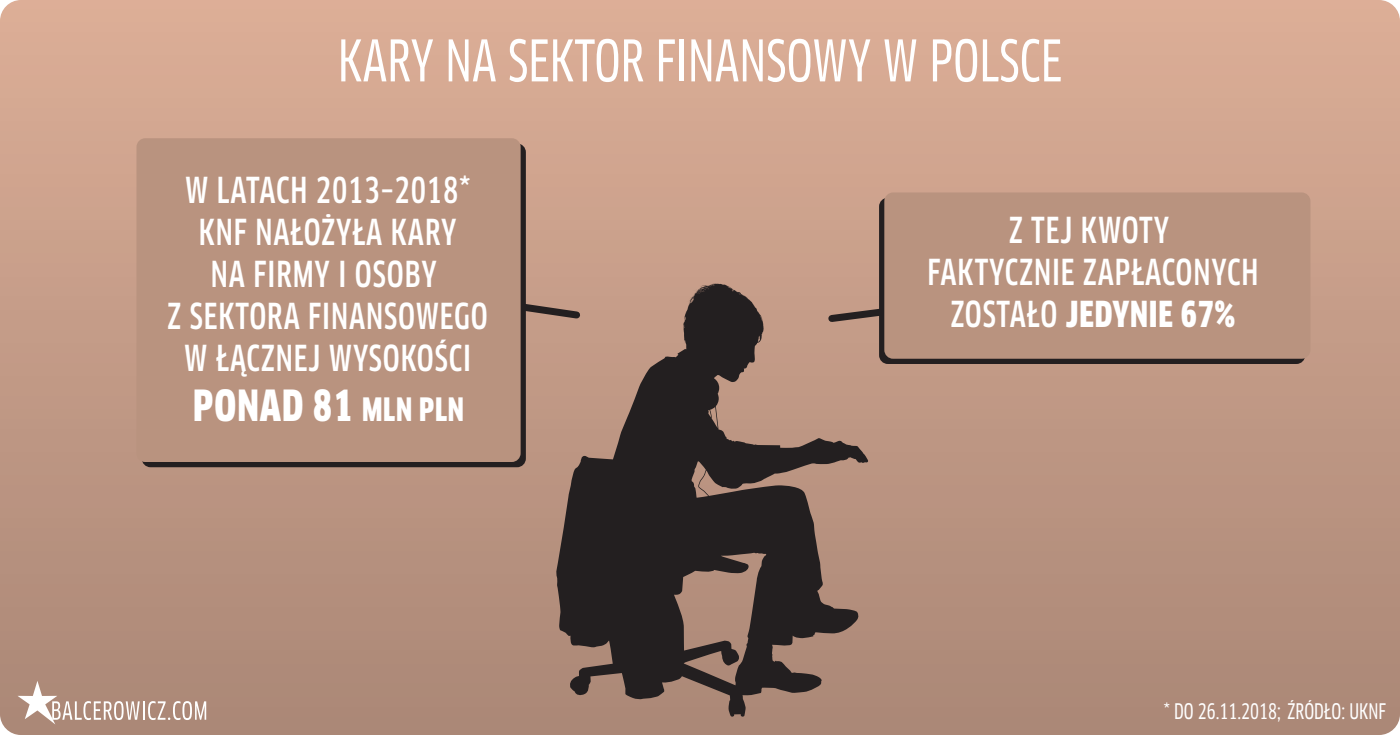
<style>
.page{position:relative;width:1400px;height:735px;background:#fff}
.page>*{position:absolute;margin:0;border:0;box-sizing:border-box;transform-origin:0 0}
.t1{font:56px "Clan Pro Cond News";color:#fff}
.t2{font:900 condensed 42px "Clan Pro";letter-spacing:.025em;color:#fff}
.t3{font:500 condensed 35px/42px "Clan Pro";letter-spacing:.025em;color:#fff;text-align:center}
.t4{font:21px "Clan Pro Cond News";color:#fff}
.s1{font-size:31.5px}
.s2{font-weight:900}
</style>
<div class="page">
<div style="left:0;top:0;width:1400px;height:735px;background:linear-gradient(to bottom,#dcae97,#aa8776)"></div>
<svg style="left:556px;top:283px;width:313px;height:434px;background:#715b52"></svg>
<svg style="left:18px;top:681px;width:188px;height:43px;background:#bb9e90"></svg>
<div style="left:142px;top:144px;width:384px;height:323px;background:#231f20;border-radius:9px"></div>
<svg style="left:525px;top:298px;width:60px;height:25px"></svg>
<div style="left:136px;top:138px;width:385px;height:324px;background:#b9937f;border-radius:9px"></div>
<div style="left:879px;top:198px;width:426px;height:166px;background:#231f20;border-radius:9px"></div>
<svg style="left:824px;top:304px;width:56px;height:22px"></svg>
<div style="left:884px;top:192px;width:426px;height:167px;background:#b9937f;border-radius:9px"></div>
<h1 class="t1" style="left:338px;top:28px;width:726px">KARY NA SEKTOR FINANSOWY W POLSCE</h1>
<p class="t3" style="left:168px;top:169px;width:322px">W LATACH 2013–2018*<br>KNF NAŁOŻYŁA KARY<br>NA FIRMY I OSOBY<br>Z SEKTORA FINANSOWEGO<br>W ŁĄCZNEJ WYSOKOŚCI</p>
<p class="t2" style="left:193px;top:382px;width:272px">PONAD 81 <span class="s1">MLN PLN</span></p>
<p class="t3" style="left:928px;top:209px;width:332px">Z TEJ KWOTY<br>FAKTYCZNIE ZAPŁACONYCH<br>ZOSTAŁO <span class="s2">JEDYNIE 67%</span></p>
<p class="t4" style="left:1164px;top:699px;width:224px">* DO 26.11.2018; ŹRÓDŁO: UKNF</p>
</div>
